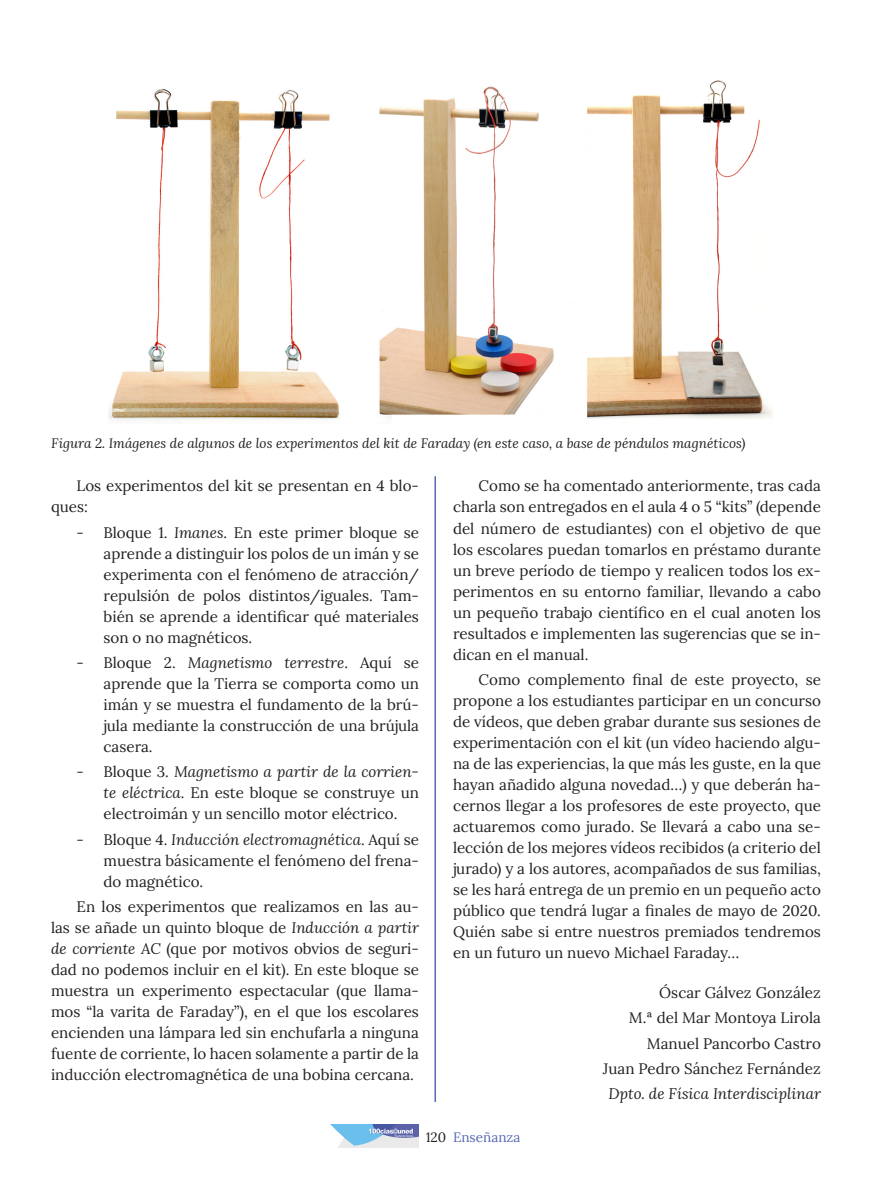
<style>
.page{position:relative;width:872px;height:1187px;background:#fff}
.page>*{position:absolute;margin:0;border:0;box-sizing:border-box;transform-origin:0 0}
.Párrafo{font:15.15px/21px "Lora";color:#231f20;text-align:justify}
.Párrafo-2{font:italic 15.15px "Lora";color:#231f20}
.Pie_de_foto{font:italic 13.5px "Lora";color:#231f20}
.t1{font:13.5px "Lora";color:#5568b1}
.s1{font-style:italic}
.s2{color:#231f20}
</style>
<div class="page">
<img style="left:330px;top:1124px;width:89px;height:22px">
<img style="left:109px;top:80px;width:664px;height:341px">
<hr style="left:434px;top:476px;width:2px;height:625px;background:#5568b1">
<p class="Pie_de_foto" style="left:51px;top:433px;width:696px">Figura 2. Imágenes de algunos de los experimentos del kit de Faraday (en este caso, a base de péndulos magnéticos)</p>
<p class="Párrafo" style="left:51px;top:474px;width:369px;text-indent:26px">Los experimentos del kit se presentan en 4 blo&shy;ques:</p>
<p class="Párrafo" style="left:104px;top:521px;width:317px;text-indent:-27px">- Bloque 1. <span class="s1">Imanes</span>. En este primer bloque se aprende a distinguir los polos de un imán y se experimenta con el fenómeno de atracción/ repulsión de polos distintos/iguales. Tam&shy;bién se aprende a identificar qué materiales son o no magnéticos.</p>
<p class="Párrafo" style="left:104px;top:651px;width:317px;text-indent:-27px">- Bloque 2. <span class="s1">Magnetismo terrestre</span>. Aquí se aprende que la Tierra se comporta como un imán y se muestra el fundamento de la brú&shy;jula mediante la construcción de una brújula casera.</p>
<p class="Párrafo" style="left:104px;top:760px;width:317px;text-indent:-27px">- Bloque 3. <span class="s1">Magnetismo a partir de la corrien&shy;te eléctrica</span>. En este bloque se construye un electroimán y un sencillo motor eléctrico.</p>
<p class="Párrafo" style="left:104px;top:827px;width:317px;text-indent:-27px">- Bloque 4. <span class="s1">Inducción electromagnética</span>. Aquí se muestra básicamente el fenómeno del frena&shy;do magnético.</p>
<p class="Párrafo" style="left:51px;top:895px;width:369px;text-indent:26px">En los experimentos que realizamos en las au&shy;las se añade un quinto bloque de <span class="s1">Inducción a partir de corriente AC</span> (que por motivos obvios de seguri&shy;dad no podemos incluir en el kit). En este bloque se muestra un experimento espectacular (que llama&shy;mos “la varita de Faraday”), en el que los escolares encienden una lámpara led sin enchufarla a ninguna fuente de corriente, lo hacen solamente a partir de la inducción electromagnética de una bobina cercana.</p>
<p class="Párrafo" style="left:453px;top:474px;width:369px;text-indent:26px">Como se ha comentado anteriormente, tras cada charla son entregados en el aula 4 o 5 “kits” (depende del número de estudiantes) con el objetivo de que los escolares puedan tomarlos en préstamo durante un breve período de tiempo y realicen todos los ex&shy;perimentos en su entorno familiar, llevando a cabo un pequeño trabajo científico en el cual anoten los resultados e implementen las sugerencias que se in&shy;dican en el manual.</p>
<p class="Párrafo" style="left:453px;top:668px;width:369px;text-indent:26px">Como complemento final de este proyecto, se propone a los estudiantes participar en un concurso de vídeos, que deben grabar durante sus sesiones de experimentación con el kit (un vídeo haciendo algu&shy;na de las experiencias, la que más les guste, en la que hayan añadido alguna novedad…) y que deberán ha&shy;cernos llegar a los profesores de este proyecto, que actuaremos como jurado. Se llevará a cabo una se&shy;lección de los mejores vídeos recibidos (a criterio del jurado) y a los autores, acompañados de sus familias, se les hará entrega de un premio en un pequeño acto público que tendrá lugar a finales de mayo de 2020.<br>Quién sabe si entre nuestros premiados tendremos en un futuro un nuevo Michael Faraday…</p>
<p class="Párrafo" style="left:659px;top:981px;width:163px">Óscar Gálvez González</p>
<p class="Párrafo" style="left:629px;top:1006px;width:193px">M.ª del Mar Montoya Lirola</p>
<p class="Párrafo" style="left:646px;top:1031px;width:176px">Manuel Pancorbo Castro</p>
<p class="Párrafo" style="left:603px;top:1056px;width:219px">Juan Pedro Sánchez Fernández</p>
<p class="Párrafo-2" style="left:608px;top:1083px;width:214px">Dpto. de Física Interdisciplinar</p>
<p class="t1" style="left:426px;top:1126px;width:96px"><span class="s2">120</span> Enseñanza</p>
</div>
